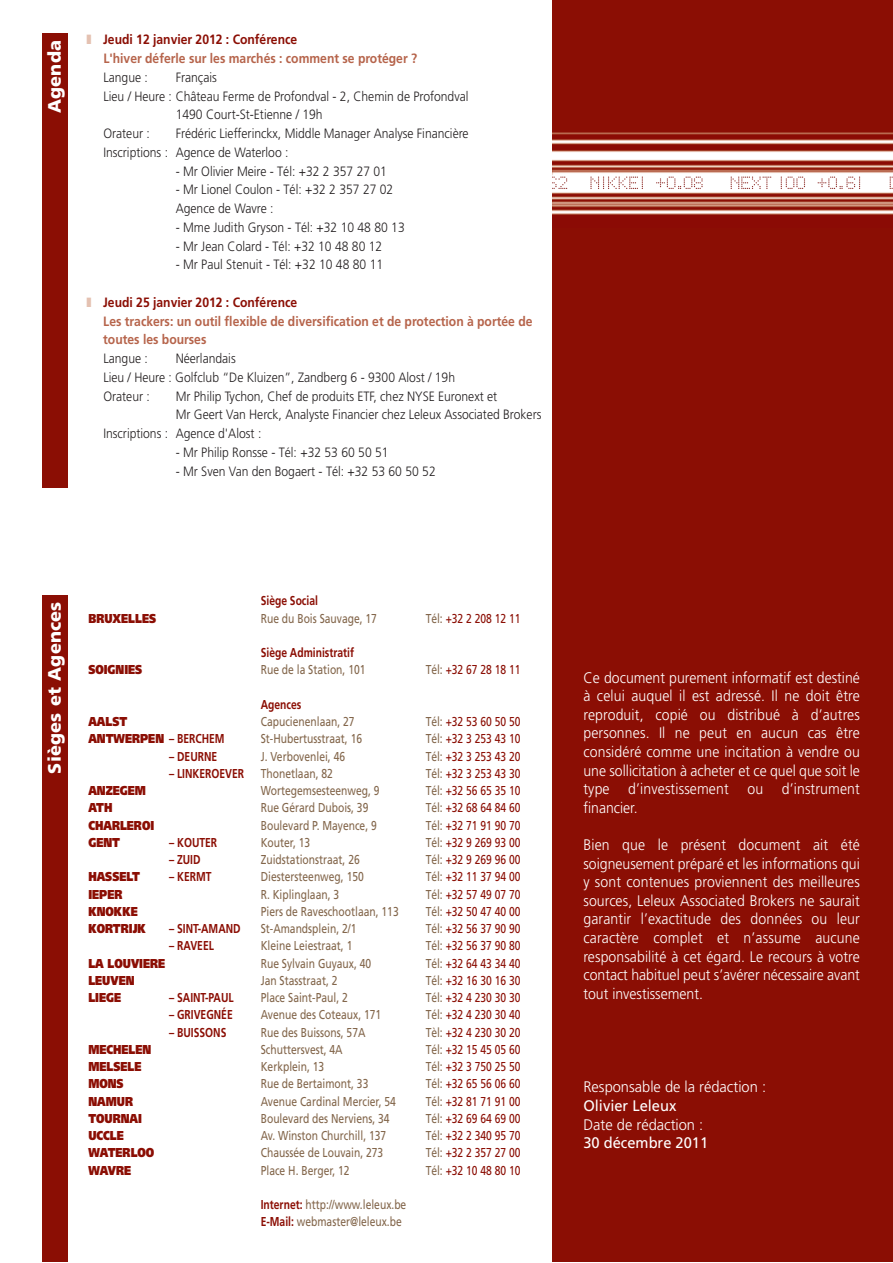
<style>
.page{position:relative;width:893px;height:1263px;background:#fff}
.page>*{position:absolute;margin:0;border:0;box-sizing:border-box;transform-origin:0 0}
.t1{font:900 18px "Frutiger";letter-spacing:.01em;color:#fff}
.t2{font:300 15.3px/18.6px "Frutiger";color:#fff;text-align:justify;scale:.92 1}
.t3{font:300 15.3px "Frutiger";color:#fff;scale:.96 1}
.t4{font:15.3px "Frutiger";color:#fff;scale:.96 1}
.t5{font:300 13.5px/18.8px "Frutiger";color:#231f20;scale:.9 1}
.t6{font:700 13.5px/18.8px "Frutiger";color:#b6644b;scale:.9 1}
.t7{font:12.9px/17.2px "Frutiger";color:#83664b;scale:.8 1}
.t8{font:12.9px/17.2px "Frutiger";color:#8b0e04;text-align:justify;scale:.8 1}
.t9{font:900 12.9px/17.2px "Frutiger";color:#8b0e04;scale:.8 1}
.t10{font:700 12.9px "Frutiger";color:#8b0e04;scale:.8 1}
.s1{color:#e4c1b1}
.s2{color:#8b0e04}
.s3{font-weight:700}
.s4{font-weight:700;color:#8b0e04}
.s5{color:#83664b}
</style>
<div class="page">
<div style="left:553px;top:0;width:339px;height:1262px;background:#8b0e04"></div>
<img style="left:553px;top:133px;width:339px;height:82px">
<svg style="left:730px;top:177px;width:41px;height:12px"></svg>
<svg style="left:781px;top:177px;width:24px;height:12px"></svg>
<svg style="left:817px;top:177px;width:43px;height:12px"></svg>
<svg style="left:889px;top:177px;width:3px;height:12px"></svg>
<svg style="left:553px;top:177px;width:14px;height:12px"></svg>
<svg style="left:590px;top:177px;width:53px;height:12px"></svg>
<svg style="left:656px;top:177px;width:47px;height:12px"></svg>
<div style="left:42px;top:595px;width:26px;height:667px;background:#8b0e04"></div>
<div style="left:42px;top:33px;width:26px;height:455px;background:#8b0e04"></div>
<h1 class="t1" style="left:47px;top:113px;width:74px;rotate:-90deg">Agenda</h1>
<p class="t6" style="left:103px;top:31px;width:350px;text-indent:-17px"><span class="s1">❚</span> <span class="s2">Jeudi 12 janvier 2012 : Conférence<br></span>L'hiver déferle sur les marchés : comment se protéger ?</p>
<p class="t5" style="left:103px;top:69px;width:51px">Langue :</p>
<p class="t5" style="left:176px;top:69px;width:47px">Français</p>
<p class="t5" style="left:103px;top:88px;width:407px">Lieu / Heure : Château Ferme de Profondval - 2, Chemin de Profondval</p>
<p class="t5" style="left:176px;top:106px;width:165px">1490 Court-St-Etienne / 19h</p>
<p class="t5" style="left:103px;top:125px;width:53px">Orateur :</p>
<p class="t5" style="left:103px;top:125px;width:407px;text-indent:72px">Frédéric Liefferinckx, Middle Manager Analyse Financière<br>Inscriptions : Agence de Waterloo :</p>
<p class="t5" style="left:176px;top:163px;width:236px">- Mr Olivier Meire - Tél: +32 2 357 27 01</p>
<p class="t5" style="left:176px;top:181px;width:243px">- Mr Lionel Coulon - Tél: +32 2 357 27 02<br>Agence de Wavre :</p>
<p class="t5" style="left:176px;top:219px;width:256px">- Mme Judith Gryson - Tél: +32 10 48 80 13</p>
<p class="t5" style="left:176px;top:238px;width:231px">- Mr Jean Colard - Tél: +32 10 48 80 12</p>
<p class="t5" style="left:176px;top:256px;width:232px">- Mr Paul Stenuit - Tél: +32 10 48 80 11</p>
<p class="t6" style="left:103px;top:294px;width:478px;text-indent:-17px"><span class="s1">❚</span> <span class="s2">Jeudi 25 janvier 2012 : Conférence<br></span>Les trackers: un outil flexible de diversification et de protection à portée de toutes les bourses</p>
<p class="t5" style="left:103px;top:350px;width:51px">Langue :</p>
<p class="t5" style="left:103px;top:350px;width:392px;text-indent:72px">Néerlandais<br>Lieu / Heure : Golfclub “De Kluizen”, Zandberg 6 - 9300 Alost / 19h<br>Orateur :</p>
<p class="t5" style="left:176px;top:388px;width:359px">Mr Philip Tychon, Chef de produits ETF, chez NYSE Euronext et</p>
<p class="t5" style="left:176px;top:406px;width:408px">Mr Geert Van Herck, Analyste Financier chez Leleux Associated Brokers</p>
<p class="t5" style="left:103px;top:425px;width:177px">Inscriptions : Agence d'Alost :</p>
<p class="t5" style="left:176px;top:444px;width:238px">- Mr Philip Ronsse - Tél: +32 53 60 50 51</p>
<p class="t5" style="left:176px;top:463px;width:290px">- Mr Sven Van den Bogaert - Tél: +32 53 60 50 52</p>
<h1 class="t1" style="left:47px;top:774px;width:173px;rotate:-90deg">Sièges et Agences</h1>
<p class="t9" style="left:88px;top:610px;width:86px">BRUXELLES</p>
<p class="t9" style="left:88px;top:662px;width:69px">SOIGNIES</p>
<p class="t9" style="left:88px;top:714px;width:172px">AALST<br>ANTWERPEN <span class="s3">– BERCHEM</span></p>
<p class="t10" style="left:169px;top:751px;width:62px">– DEURNE</p>
<p class="t10" style="left:169px;top:768px;width:95px">– LINKEROEVER</p>
<p class="t9" style="left:88px;top:783px;width:84px">ANZEGEM<br>ATH<br>CHARLEROI<br>GENT</p>
<p class="t10" style="left:169px;top:837px;width:62px">– KOUTER</p>
<p class="t10" style="left:169px;top:854px;width:41px">– ZUID</p>
<p class="t9" style="left:88px;top:869px;width:66px">HASSELT</p>
<p class="t10" style="left:169px;top:872px;width:55px">– KERMT</p>
<p class="t9" style="left:88px;top:886px;width:74px">IEPER<br>KNOKKE<br>KORTRIJK</p>
<p class="t10" style="left:169px;top:923px;width:91px">– SINT-AMAND</p>
<p class="t10" style="left:169px;top:941px;width:57px">– RAVEEL</p>
<p class="t9" style="left:88px;top:955px;width:98px">LA LOUVIERE<br>LEUVEN<br>LIEGE</p>
<p class="t10" style="left:169px;top:992px;width:82px">– SAINT-PAUL</p>
<p class="t10" style="left:169px;top:1010px;width:81px">– GRIVEGNÉE</p>
<p class="t10" style="left:169px;top:1027px;width:73px">– BUISSONS</p>
<p class="t9" style="left:88px;top:1042px;width:84px">MECHELEN<br>MELSELE<br>MONS<br>NAMUR<br>TOURNAI<br>UCCLE<br>WATERLOO<br>WAVRE</p>
<p class="t10" style="left:261px;top:596px;width:73px">Siège Social</p>
<p class="t7" style="left:261px;top:610px;width:147px">Rue du Bois Sauvage, 17</p>
<p class="t10" style="left:261px;top:647px;width:118px">Siège Administratif</p>
<p class="t7" style="left:261px;top:662px;width:132px">Rue de la Station, 101</p>
<p class="t10" style="left:261px;top:699px;width:52px">Agences</p>
<p class="t7" style="left:261px;top:714px;width:174px">Capucienenlaan, 27<br>St-Hubertusstraat, 16<br>J. Verbovenlei, 46<br>Thonetlaan, 82<br>Wortegemsesteenweg, 9<br>Rue Gérard Dubois, 39<br>Boulevard P. Mayence, 9<br>Kouter, 13<br>Zuidstationstraat, 26<br>Diestersteenweg, 150<br>R. Kiplinglaan, 3<br>Piers de Raveschootlaan, 113<br>St-Amandsplein, 2/1<br>Kleine Leiestraat, 1<br>Rue Sylvain Guyaux, 40<br>Jan Stasstraat, 2<br>Place Saint-Paul, 2<br>Avenue des Coteaux, 171<br>Rue des Buissons, 57A<br>Schuttersvest, 4A<br>Kerkplein, 13<br>Rue de Bertaimont, 33<br>Avenue Cardinal Mercier, 54<br>Boulevard des Nerviens, 34<br>Av. Winston Churchill, 137<br>Chaussée de Louvain, 273<br>Place H. Berger, 12</p>
<p class="t7" style="left:261px;top:1197px;width:184px"><span class="s4">Internet:</span> http://www.leleux.be<br><span class="s4">E-Mail:</span> webmaster@leleux.be</p>
<p class="t8" style="left:426px;top:610px;width:120px"><span class="s5">Tél:</span> +32 2 208 12 11</p>
<p class="t8" style="left:426px;top:662px;width:120px"><span class="s5">Tél:</span> +32 67 28 18 11</p>
<p class="t8" style="left:426px;top:714px;width:120px"><span class="s5">Tél:</span> +32 53 60 50 50<br><span class="s5">Tél:</span> +32 3 253 43 10<br><span class="s5">Tél:</span> +32 3 253 43 20<br><span class="s5">Tél:</span> +32 3 253 43 30<br><span class="s5">Tél:</span> +32 56 65 35 10<br><span class="s5">Tél:</span> +32 68 64 84 60<br><span class="s5">Tél:</span> +32 71 91 90 70<br><span class="s5">Tél:</span> +32 9 269 93 00<br><span class="s5">Tél:</span> +32 9 269 96 00<br><span class="s5">Tél:</span> +32 11 37 94 00<br><span class="s5">Tél:</span> +32 57 49 07 70<br><span class="s5">Tél:</span> +32 50 47 40 00<br><span class="s5">Tél:</span> +32 56 37 90 90<br><span class="s5">Tél:</span> +32 56 37 90 80<br><span class="s5">Tél:</span> +32 64 43 34 40<br><span class="s5">Tél:</span> +32 16 30 16 30<br><span class="s5">Tél:</span> +32 4 230 30 30<br><span class="s5">Tél:</span> +32 4 230 30 40<br><span class="s5">Tèl:</span> +32 4 230 30 20<br><span class="s5">Tél:</span> +32 15 45 05 60<br><span class="s5">Tél:</span> +32 3 750 25 50<br><span class="s5">Tél:</span> +32 65 56 06 60<br><span class="s5">Tél:</span> +32 81 71 91 00<br><span class="s5">Tél:</span> +32 69 64 69 00<br><span class="s5">Tél:</span> +32 2 340 95 70<br><span class="s5">Tél:</span> +32 2 357 27 00<br><span class="s5">Tél:</span> +32 10 48 80 10</p>
<p class="t2" style="left:583px;top:669px;width:302px">Ce document purement informatif est destiné à celui auquel il est adressé. Il ne doit être reproduit, copié ou distribué à d’autres personnes. Il ne peut en aucun cas être considéré comme une incitation à vendre ou une sollicitation à acheter et ce quel que soit le type d’investissement ou d’instrument financier.</p>
<p class="t2" style="left:583px;top:837px;width:302px">Bien que le présent document ait été soigneusement préparé et les informations qui y sont contenues proviennent des meilleures sources, Leleux Associated Brokers ne saurait garantir l’exactitude des données ou leur caractère complet et n’assume aucune responsabilité à cet égard. Le recours à votre contact habituel peut s’avérer nécessaire avant tout investissement.</p>
<p class="t3" style="left:583px;top:1081px;width:192px">Responsable de la rédaction :</p>
<p class="t4" style="left:583px;top:1100px;width:98px">Olivier Leleux</p>
<p class="t3" style="left:583px;top:1118px;width:126px">Date de rédaction :</p>
<p class="t4" style="left:583px;top:1137px;width:131px">30 décembre 2011</p>
</div>
